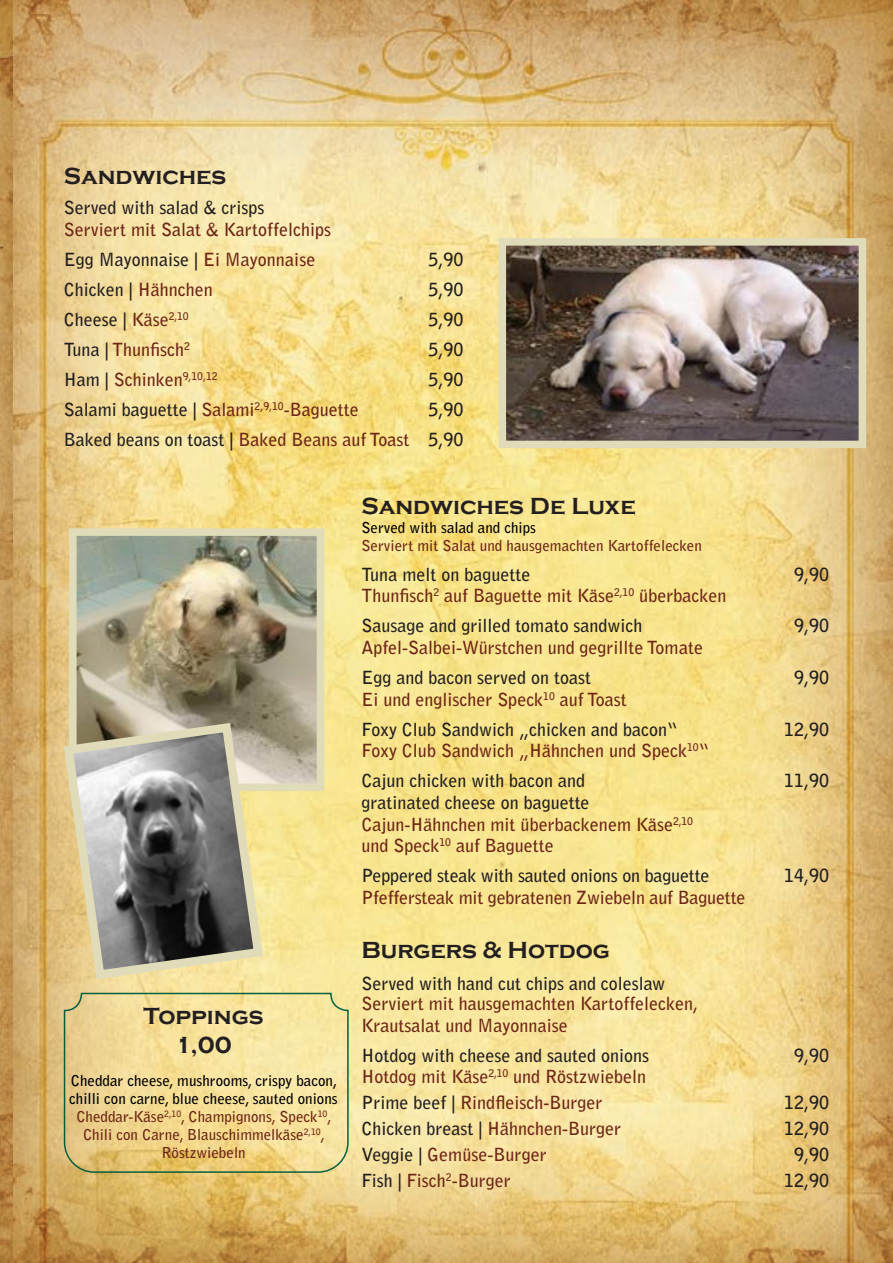
<style>
.page{position:relative;width:893px;height:1263px;background:#fff}
.page>*{position:absolute;margin:0;border:0;box-sizing:border-box;transform-origin:0 0}
.t1{font:700 24px/28.8px "Copperplate Gothic";color:#231f20;text-align:center}
.t2{font:700 18px/30.2px "Bell Gothic Std";color:#6e2617}
.t3{font:700 18px/30.2px "Bell Gothic Std";color:#231f20;text-align:right}
.t4{font:700 15px/18px "Bell Gothic Std";color:#000002;text-align:center}
.t5{font:700 15px "Bell Gothic Std";color:#6e2617}
.s1{color:#231f20}
.s2{color:#6e2617}
</style>
<div class="page">
<img style="left:13px;top:0;width:880px;height:1263px">
<svg style="left:771px;top:1204px;width:67px;height:59px"></svg>
<img style="left:0;top:0;width:13px;height:1263px">
<img style="left:508px;top:247px;width:349px;height:192px">
<div style="left:499px;top:238px;width:367px;height:210px;border:8px solid #e0dcba"></div>
<img style="left:78px;top:537px;width:237px;height:245px">
<div style="left:69px;top:528px;width:255px;height:263px;border:8px solid #e0dcba"></div>
<svg style="left:59px;top:718px;width:209px;height:266px"></svg>
<svg style="left:63px;top:992px;width:286px;height:181px"></svg>
<h1 class="t1" style="left:64px;top:162px;width:164px">Sandwiches</h1>
<p class="t3" style="left:64px;top:193px;width:202px">Served with salad &amp; crisps</p>
<p class="t2" style="left:64px;top:214px;width:269px">Serviert mit Salat &amp; Kartoffelchips<br><span class="s1">Egg Mayonnaise |</span> Ei Mayonnaise</p>
<p class="t3" style="left:428px;top:244px;width:37px">5,90</p>
<p class="t3" style="left:64px;top:274px;width:150px">Chicken | <span class="s2">Hähnchen</span></p>
<p class="t3" style="left:428px;top:274px;width:37px">5,90</p>
<p class="t3" style="left:64px;top:304px;width:127px">Cheese | <span class="s2">Käse</span><sup>2,10</sup></p>
<p class="t3" style="left:428px;top:304px;width:37px">5,90</p>
<p class="t2" style="left:64px;top:335px;width:128px"><span class="s1">Tuna |</span> Thunfisch<sup>2</sup></p>
<p class="t3" style="left:428px;top:335px;width:37px">5,90</p>
<p class="t2" style="left:64px;top:365px;width:155px"><span class="s1">Ham |</span> Schinken<sup>9,10,12</sup></p>
<p class="t3" style="left:428px;top:365px;width:37px">5,90</p>
<p class="t3" style="left:64px;top:395px;width:297px">Salami baguette | <span class="s2">Salami</span><sup>2,9,10</sup><span class="s2">-Baguette</span></p>
<p class="t3" style="left:64px;top:395px;width:401px">5,90<br>Baked beans on toast | <span class="s2">Baked Beans auf Toast</span> 5,90</p>
<h1 class="t1" style="left:361px;top:492px;width:276px">Sandwiches De Luxe</h1>
<p class="t4" style="left:361px;top:518px;width:176px">Served with salad and chips</p>
<p class="t5" style="left:361px;top:536px;width:342px">Serviert mit Salat und hausgemachten Kartoffelecken</p>
<p class="t3" style="left:361px;top:559px;width:171px">Tuna melt on baguette</p>
<p class="t3" style="left:794px;top:559px;width:37px">9,90</p>
<p class="t2" style="left:361px;top:581px;width:366px">Thunfisch<sup>2</sup> auf Baguette mit Käse<sup>2,10</sup> überbacken<br><span class="s1">Sausage and grilled tomato sandwich</span></p>
<p class="t3" style="left:794px;top:611px;width:37px">9,90</p>
<p class="t2" style="left:361px;top:632px;width:343px">Apfel-Salbei-Würstchen und gegrillte Tomate</p>
<p class="t3" style="left:361px;top:662px;width:231px">Egg and bacon served on toast</p>
<p class="t3" style="left:794px;top:662px;width:37px">9,90</p>
<p class="t3" style="left:361px;top:684px;width:317px;text-align:left"><span class="s2">Ei und englischer Speck</span><sup>10</sup> <span class="s2">auf Toast<br></span>Foxy Club Sandwich „chicken and bacon“</p>
<p class="t3" style="left:784px;top:714px;width:47px">12,90</p>
<h1 class="t1" style="left:143px;top:1002px;width:122px">Toppings<br>1,00</h1>
<p class="t4" style="left:69px;top:1072px;width:270px">Cheddar cheese, mushrooms, crispy bacon, chilli con carne, blue cheese, sauted onions <span class="s2">Cheddar-Käse</span><sup>2,10</sup><span class="s2">, Champignons, Speck</span><sup>10</sup><span class="s2">, Chili con Carne, Blauschimmelkäse</span><sup>2,10</sup><span class="s2">, Röstzwiebeln</span></p>
<p class="t2" style="left:361px;top:736px;width:349px">Foxy Club Sandwich „Hähnchen und Speck<sup>10</sup>“<br><span class="s1">Cajun chicken with bacon and</span></p>
<p class="t3" style="left:784px;top:766px;width:47px">11,90</p>
<p class="t2" style="left:361px;top:792px;width:333px;line-height:21.6px"><span class="s1">gratinated cheese on baguette<br></span>Cajun-Hähnchen mit überbackenem Käse<sup>2,10 </sup>und Speck<sup>10</sup> auf Baguette</p>
<p class="t3" style="left:361px;top:861px;width:350px">Peppered steak with sauted onions on baguette</p>
<p class="t3" style="left:784px;top:861px;width:47px">14,90</p>
<p class="t2" style="left:361px;top:882px;width:386px">Pfeffersteak mit gebratenen Zwiebeln auf Baguette</p>
<h1 class="t1" style="left:361px;top:936px;width:250px">Burgers &amp; Hotdog</h1>
<p class="t3" style="left:361px;top:968px;width:305px">Served with hand cut chips and coleslaw</p>
<p class="t2" style="left:361px;top:993px;width:338px;line-height:21.6px">Serviert mit hausgemachten Kartoffelecken,<br>Krautsalat und Mayonnaise</p>
<p class="t3" style="left:361px;top:1040px;width:289px">Hotdog with cheese and sauted onions</p>
<p class="t3" style="left:794px;top:1040px;width:37px">9,90</p>
<p class="t2" style="left:361px;top:1064px;width:286px;line-height:25.8px">Hotdog mit Käse<sup>2,10</sup> und Röstzwiebeln<br><span class="s1">Prime beef |</span> Rindfleisch-Burger</p>
<p class="t3" style="left:784px;top:1088px;width:47px">12,90</p>
<p class="t2" style="left:361px;top:1113px;width:261px"><span class="s1">Chicken breast |</span> Hähnchen-Burger</p>
<p class="t3" style="left:784px;top:1113px;width:47px">12,90</p>
<p class="t2" style="left:361px;top:1139px;width:187px"><span class="s1">Veggie |</span> Gemüse-Burger</p>
<p class="t3" style="left:794px;top:1139px;width:37px">9,90</p>
<p class="t2" style="left:361px;top:1165px;width:151px"><span class="s1">Fish |</span> Fisch<sup>2</sup>-Burger</p>
<p class="t3" style="left:784px;top:1165px;width:47px">12,90</p>
</div>
